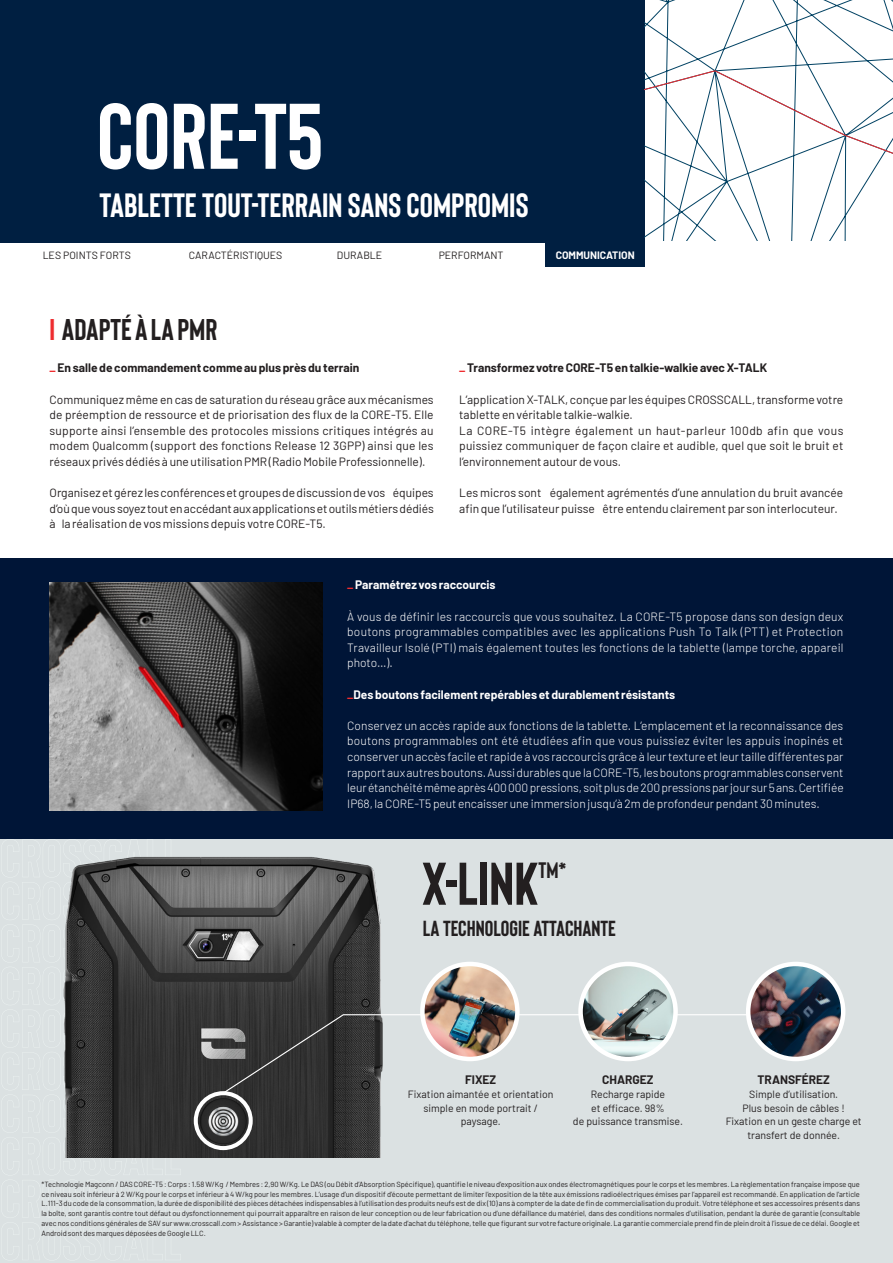
<style>
.page{position:relative;width:893px;height:1263px;background:#fff}
.page>*{position:absolute;margin:0;border:0;box-sizing:border-box;transform-origin:0 0}
.t1{font:700 92.85px "Bison";color:#fff}
.t2{font:700 60.15px "Bison";color:#231f20}
.t3{font:700 33.6px "Bison";color:#fff}
.t4{font:700 30px "Bison";color:#231f20}
.t5{font:700 22.35px "Bison";color:#231f20}
.t6{font:700 21.75px "Bison";color:#231f20}
.t7{font:12px/15.6px "Barlow";color:#231f20;text-align:justify}
.t8{font:300 12px/15.6px "Barlow";color:#fff;text-align:justify}
.t9{font:700 12px "Barlow";color:#231f20}
.t10{font:700 12px "Barlow";color:#fff}
.t11{font:10.5px/13.6px "Barlow";color:#231f20;text-align:center}
.t12{font:700 10.5px "Barlow";color:#fff}
.t13{font:7.5px/9.8px "Barlow";color:#231f20;text-align:justify}
.s1{color:#ee2d30}
</style>
<div class="page">
<div style="left:0;top:0;width:645px;height:243px;background:#001f41"></div>
<svg style="left:651px;top:0;width:242px;height:19px"></svg>
<svg style="left:645px;top:19px;width:248px;height:221px"></svg>
<div style="left:0;top:558px;width:893px;height:292px;background:#001537"></div>
<img style="left:50px;top:583px;width:272px;height:227px">
<div style="left:546px;top:243px;width:99px;height:24px;background:#001f41"></div>
<div style="left:0;top:839px;width:893px;height:424px;background:#dbe1e2"></div>
<img style="left:63px;top:856px;width:318px;height:302px">
<div style="left:194px;top:1091px;width:59px;height:59px;border:4px solid #fff;border-radius:50%"></div>
<svg style="left:222px;top:1014px;width:566px;height:81px"></svg>
<img style="left:422px;top:964px;width:95px;height:95px;border-radius:47px">
<div style="left:420px;top:962px;width:100px;height:99px;border:4px solid #fff;border-radius:50%"></div>
<img style="left:581px;top:964px;width:95px;height:95px;border-radius:47px">
<div style="left:578px;top:962px;width:100px;height:99px;border:4px solid #fff;border-radius:50%"></div>
<img style="left:748px;top:964px;width:95px;height:95px;border-radius:47px">
<div style="left:746px;top:962px;width:99px;height:99px;border:4px solid #fff;border-radius:50%"></div>
<h1 class="t1" style="left:97px;top:78px;width:227px">CORE-T5</h1>
<h3 class="t3" style="left:100px;top:184px;width:430px">TABLETTE TOUT-TERRAIN SANS COMPROMIS</h3>
<h3 class="t11" style="left:43px;top:247px;width:90px">LES POINTS FORTS</h3>
<h3 class="t11" style="left:189px;top:247px;width:95px">CARACTÉRISTIQUES</h3>
<h3 class="t11" style="left:337px;top:247px;width:47px">DURABLE</h3>
<h3 class="t11" style="left:439px;top:247px;width:66px">PERFORMANT</h3>
<h3 class="t12" style="left:556px;top:247px;width:81px">COMMUNICATION</h3>
<h3 class="t4" style="left:50px;top:310px;width:169px"><span class="s1">I</span> ADAPTÉ À LA PMR</h3>
<h3 class="t9" style="left:50px;top:359px;width:311px"><span class="s1">_</span> En salle de commandement comme au plus près du terrain</h3>
<p class="t7" style="left:50px;top:391px;width:386px">Communiquez même en cas de saturation du réseau grâce aux mécanismes de préemption de ressource et de priorisation des flux de la CORE-T5. Elle supporte ainsi l’ensemble des protocoles missions critiques intégrés au modem Qualcomm (support des fonctions Release 12 3GPP) ainsi que les réseaux privés dédiés à une utilisation PMR (Radio Mobile Professionnelle).</p>
<h3 class="t7" style="left:50px;top:484px;width:386px">Organisez et gérez les conférences et groupes de discussion de vos équipes d’où que vous soyez tout en accédant aux applications et outils métiers dédiés à la réalisation de vos missions depuis votre CORE-T5.</h3>
<h3 class="t9" style="left:459px;top:359px;width:309px"><span class="s1">_</span> Transformez votre CORE-T5 en talkie-walkie avec X-TALK</h3>
<p class="t7" style="left:459px;top:391px;width:386px;text-align:left">L’application X-TALK, conçue par les équipes CROSSCALL, transforme votre tablette en véritable talkie-walkie.<br>La CORE-T5 intègre également un haut-parleur 100db afin que vous puissiez communiquer de façon claire et audible, quel que soit le bruit et l’environnement autour de vous.</p>
<h3 class="t7" style="left:459px;top:484px;width:385px">Les micros sont également agrémentés d’une annulation du bruit avancée afin que l’utilisateur puisse être entendu clairement par son interlocuteur.</h3>
<h3 class="t10" style="left:347px;top:576px;width:150px"><span class="s1">_</span> Paramétrez vos raccourcis</h3>
<p class="t8" style="left:347px;top:607px;width:498px">À vous de définir les raccourcis que vous souhaitez. La CORE-T5 propose dans son design deux boutons programmables compatibles avec les applications Push To Talk (PTT) et Protection Travailleur Isolé (PTI) mais également toutes les fonctions de la tablette (lampe torche, appareil photo…).</p>
<h3 class="t10" style="left:347px;top:685px;width:330px"><span class="s1">_</span>Des boutons facilement repérables et durablement résistants</h3>
<p class="t8" style="left:347px;top:717px;width:498px">Conservez un accès rapide aux fonctions de la tablette. L’emplacement et la reconnaissance des boutons programmables ont été étudiées afin que vous puissiez éviter les appuis inopinés et conserver un accès facile et rapide à vos raccourcis grâce à leur texture et leur taille différentes par rapport aux autres boutons. Aussi durables que la CORE-T5, les boutons programmables conservent leur étanchéité même après 400 000 pressions, soit plus de 200 pressions par jour sur 5 ans. Certifiée IP68, la CORE-T5 peut encaisser une immersion jusqu’à 2m de profondeur pendant 30 minutes.</p>
<h2 class="t2" style="left:422px;top:846px;width:118px">X-LINK</h2>
<h3 class="t5" style="left:538px;top:856px;width:30px">TM*</h3>
<h3 class="t6" style="left:423px;top:914px;width:195px">LA TECHNOLOGIE ATTACHANTE</h3>
<h3 class="t9" style="left:465px;top:1071px;width:33px">FIXEZ</h3>
<h3 class="t11" style="left:408px;top:1086px;width:147px">Fixation aimantée et orientation simple en mode portrait / paysage.</h3>
<h3 class="t9" style="left:602px;top:1071px;width:53px">CHARGEZ</h3>
<h3 class="t11" style="left:573px;top:1086px;width:111px">Recharge rapide<br>et efficace. 98%<br>de puissance transmise.</h3>
<h3 class="t9" style="left:757px;top:1071px;width:74px">TRANSFÉREZ</h3>
<h3 class="t11" style="left:726px;top:1086px;width:138px">Simple d’utilisation.<br>Plus besoin de câbles !<br>Fixation en un geste charge et transfert de donnée.</h3>
<p class="t13" style="left:41px;top:1178px;width:820px">*Technologie Magconn / DAS CORE-T5 : Corps : 1.58 W/Kg / Membres : 2,90 W/Kg. Le DAS (ou Débit d’Absorption Spécifique), quantifie le niveau d’exposition aux ondes électromagnétiques pour le corps et les membres. La règlementation française impose que ce niveau soit inférieur à 2 W/Kg pour le corps et inférieur à 4 W/kg pour les membres. L’usage d’un dispositif d’écoute permettant de limiter l’exposition de la tête aux émissions radioélectriques émises par l’appareil est recommandé. En application de l’article L.111-3 du code de la consommation, la durée de disponibilité des pièces détachées indispensables à l’utilisation des produits neufs est de dix (10) ans à compter de la date de fin de commercialisation du produit. Votre téléphone et ses accessoires présents dans la boîte, sont garantis contre tout défaut ou dysfonctionnement qui pourrait apparaître en raison de leur conception ou de leur fabrication ou d’une défaillance du matériel, dans des conditions normales d’utilisation, pendant la durée de garantie (consultable avec nos conditions générales de SAV sur www.crosscall.com &gt; Assistance &gt; Garantie) valable à compter de la date d’achat du téléphone, telle que figurant sur votre facture originale. La garantie commerciale prend fin de plein droit à l’issue de ce délai. Google et Android sont des marques déposées de Google LLC.</p>
</div>
